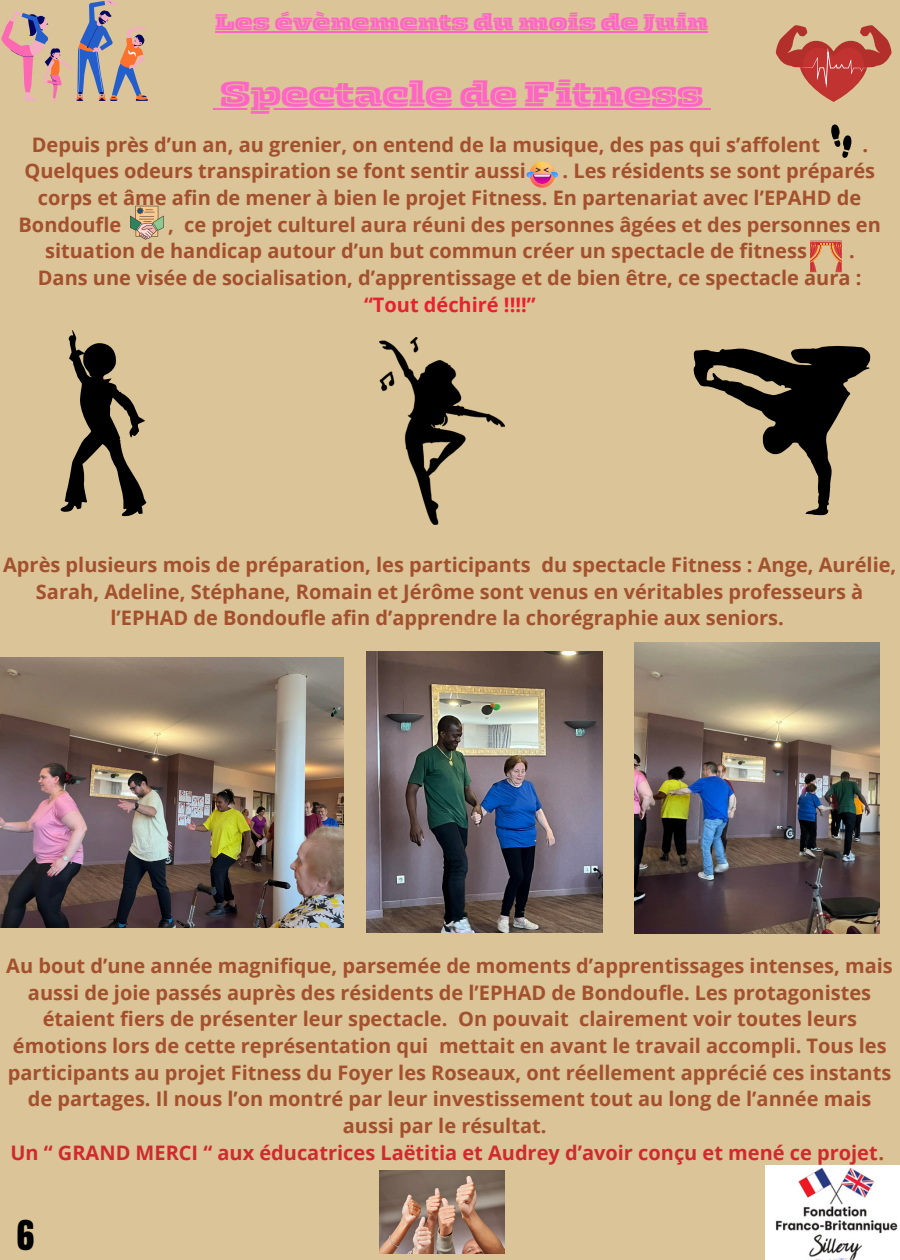
<style>
.page{position:relative;width:900px;height:1260px;background:#dbc498}
.page>*{position:absolute;margin:0;border:0;box-sizing:border-box;transform-origin:0 0}
.t1{font:36.5px "Zico Display HL Inline";color:#ff66c4}
.t2{font:35px "Anton";color:#000}
.t3{font:24px "Zico Display HL Inline";color:#ff66c4}
.t4{font:700 20px/26.8px "Open Sans";color:#a3502d;text-align:center}
.t5{font:700 20px "Open Sans";color:#ce2b2f}
.t6{font:700 20px "Open Sans";color:#e5222f}
.s1{color:#a3502d}
</style>
<div class="page">
<img style="left:766px;top:1165px;width:134px;height:95px">
<img style="left:379px;top:337px;width:126px;height:188px">
<svg style="left:60px;top:330px;width:86px;height:187px"></svg>
<svg style="left:693px;top:345px;width:178px;height:171px"></svg>
<img style="left:0;top:658px;width:343px;height:270px">
<img style="left:634px;top:643px;width:246px;height:290px">
<img style="left:366px;top:652px;width:236px;height:281px">
<svg style="left:831px;top:124px;width:21px;height:34px"></svg>
<div style="left:529px;top:161px;width:26px;height:27px;background:#bfbfbf;border-radius:50%;opacity:.4"></div>
<svg style="left:526px;top:167px;width:32px;height:17px"></svg>
<svg style="left:130px;top:206px;width:34px;height:34px"></svg>
<svg style="left:810px;top:240px;width:32px;height:32px"></svg>
<img style="left:379px;top:1171px;width:126px;height:82px">
<svg style="left:1px;top:0;width:147px;height:101px"></svg>
<svg style="left:776px;top:25px;width:116px;height:77px"></svg>
<hr style="left:215px;top:31px;width:493px;height:2px;background:#ff66c4">
<svg style="left:213px;top:108px;width:7px;height:2px"></svg>
<hr style="left:220px;top:108px;width:483px;height:2px;background:#ff66c4">
<svg style="left:703px;top:108px;width:7px;height:2px"></svg>
<p class="t3" style="left:215px;top:7px;width:494px">Les évènements du mois de Juin</p>
<p class="t1" style="left:220px;top:72px;width:484px">Spectacle de Fitness</p>
<p class="t4" style="left:32px;top:130px;width:790px">Depuis près d’un an, au grenier, on entend de la musique, des pas qui s’affolent</p>
<p class="t4" style="left:862px;top:130px;width:7px">.</p>
<p class="t4" style="left:25px;top:157px;width:503px">Quelques odeurs transpiration se font sentir aussi</p>
<p class="t4" style="left:563px;top:157px;width:314px">. Les résidents se sont préparés</p>
<p class="t4" style="left:38px;top:184px;width:825px">corps et âme afin de mener à bien le projet Fitness. En partenariat avec l’EPAHD de</p>
<p class="t4" style="left:19px;top:210px;width:104px">Bondoufle</p>
<p class="t4" style="left:45px;top:210px;width:837px;text-align:left;text-indent:123px">, ce projet culturel aura réuni des personnes âgées et des personnes en situation de handicap autour d’un but commun créer un spectacle de fitness</p>
<p class="t4" style="left:849px;top:237px;width:7px">.</p>
<p class="t4" style="left:38px;top:264px;width:825px">Dans une visée de socialisation, d’apprentissage et de bien être, ce spectacle aura :</p>
<p class="t6" style="left:364px;top:290px;width:173px">“Tout déchiré !!!!”</p>
<p class="t4" style="left:3px;top:551px;width:895px">Après plusieurs mois de préparation, les participants du spectacle Fitness : Ange, Aurélie,<br>Sarah, Adeline, Stéphane, Romain et Jérôme sont venus en véritables professeurs à l’EPHAD de Bondoufle afin d’apprendre la chorégraphie aux seniors.</p>
<p class="t4" style="left:6px;top:952px;width:888px">Au bout d’une année magnifique, parsemée de moments d’apprentissages intenses, mais aussi de joie passés auprès des résidents de l’EPHAD de Bondoufle. Les protagonistes étaient fiers de présenter leur spectacle. On pouvait clairement voir toutes leurs émotions lors de cette représentation qui mettait en avant le travail accompli. Tous les participants au projet Fitness du Foyer les Roseaux, ont réellement apprécié ces instants de partages. Il nous l’on montré par leur investissement tout au long de l’année mais aussi par le résultat.</p>
<p class="t5" style="left:10px;top:1138px;width:875px">Un “ GRAND MERCI “ aux éducatrices Laëtitia et Audrey d’avoir conçu et mené ce projet<span class="s1">.</span></p>
<p class="t2" style="left:17px;top:1211px;width:19px">6</p>
</div>
